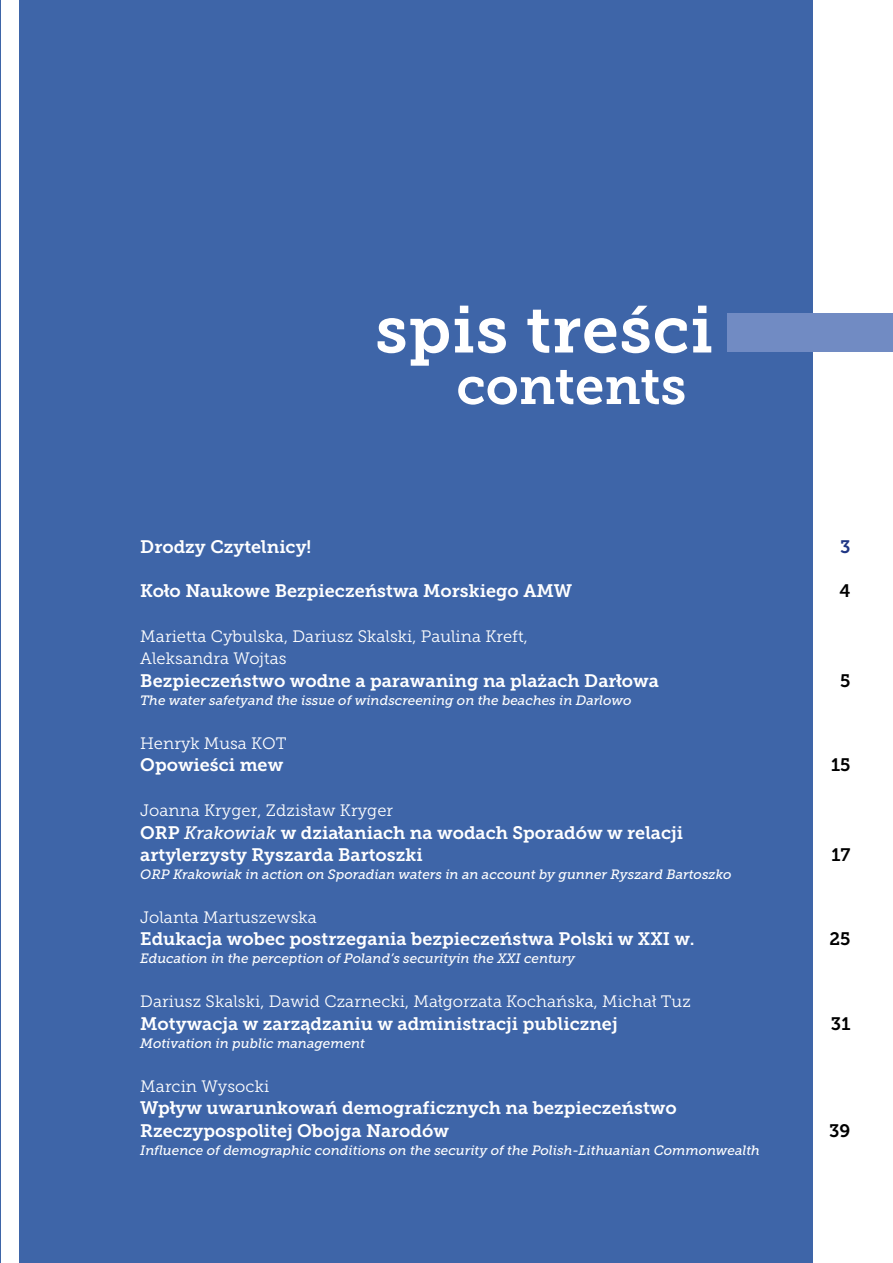
<style>
.page{position:relative;width:893px;height:1263px;background:#fff}
.page>*{position:absolute;margin:0;border:0;box-sizing:border-box;transform-origin:0 0}
.t1{font:66px "Museo Slab 700";letter-spacing:.01em;color:#fff}
.t2{font:52.5px "Museo Slab 700";color:#fff}
.t3{font:18px/22.5px "Museo Slab 700";color:#fff}
.t4{font:18px "Museo Slab 700";color:#000}
.t5{font:18px "Museo Slab 700";color:#1f3684}
.t6{font:16.5px/22.5px "Museo Slab 300";letter-spacing:.005em;color:#fff}
.t7{font:italic 13.5px "Museo Slab 500";color:#fff}
.s1{font-family:"Museo Slab 500";font-style:italic}
</style>
<div class="page">
<div style="left:0;top:0;width:812px;height:1263px;background:#3e65a8"></div>
<div style="left:727px;top:314px;width:166px;height:38px;background:#718bc3"></div>
<div style="left:1px;top:0;width:17px;height:1263px;background:#fff"></div>
<h1 class="t1" style="left:375px;top:292px;width:339px">spis treści</h1>
<h2 class="t2" style="left:456px;top:356px;width:231px">contents</h2>
<p class="t3" style="left:140px;top:536px;width:173px">Drodzy Czytelnicy!</p>
<p class="t5" style="left:840px;top:537px;width:12px">3</p>
<p class="t3" style="left:140px;top:579px;width:433px">Koło Naukowe Bezpieczeństwa Morskiego AMW</p>
<p class="t4" style="left:839px;top:580px;width:13px">4</p>
<p class="t6" style="left:140px;top:625px;width:389px">Marietta Cybulska, Dariusz Skalski, Paulina Kreft,<br>Aleksandra Wojtas</p>
<p class="t3" style="left:140px;top:669px;width:520px">Bezpieczeństwo wodne a parawaning na plażach Darłowa</p>
<p class="t4" style="left:840px;top:670px;width:12px">5</p>
<p class="t7" style="left:140px;top:693px;width:493px">The water safetyand the issue of windscreening on the beaches in Darlowo</p>
<p class="t6" style="left:140px;top:732px;width:148px">Henryk Musa KOT</p>
<p class="t3" style="left:140px;top:754px;width:144px">Opowieści mew</p>
<p class="t4" style="left:831px;top:755px;width:21px">15</p>
<p class="t6" style="left:140px;top:799px;width:254px">Joanna Kryger, Zdzisław Kryger</p>
<p class="t3" style="left:140px;top:821px;width:544px">ORP <span class="s1">Krakowiak</span> w działaniach na wodach Sporadów w relacji artylerzysty Ryszarda Bartoszki</p>
<p class="t4" style="left:831px;top:845px;width:21px">17</p>
<p class="t7" style="left:140px;top:867px;width:593px">ORP Krakowiak in action on Sporadian waters in an account by gunner Ryszard Bartoszko</p>
<p class="t6" style="left:140px;top:906px;width:178px">Jolanta Martuszewska</p>
<p class="t3" style="left:140px;top:928px;width:556px">Edukacja wobec postrzegania bezpieczeństwa Polski w XXI w.</p>
<p class="t4" style="left:829px;top:929px;width:23px">25</p>
<p class="t7" style="left:140px;top:951px;width:436px">Education in the perception of Poland’s securityin the XXI century</p>
<p class="t6" style="left:140px;top:990px;width:552px">Dariusz Skalski, Dawid Czarnecki, Małgorzata Kochańska, Michał Tuz</p>
<p class="t3" style="left:140px;top:1012px;width:479px">Motywacja w zarządzaniu w administracji publicznej</p>
<p class="t4" style="left:831px;top:1013px;width:21px">31</p>
<p class="t7" style="left:140px;top:1036px;width:226px">Motivation in public management</p>
<p class="t6" style="left:140px;top:1075px;width:130px">Marcin Wysocki</p>
<p class="t3" style="left:140px;top:1097px;width:538px">Wpływ uwarunkowań demograficznych na bezpieczeństwo<br>Rzeczypospolitej Obojga Narodów</p>
<p class="t4" style="left:829px;top:1120px;width:23px">39</p>
<p class="t7" style="left:140px;top:1142px;width:621px">Influence of demographic conditions on the security of the Polish-Lithuanian Commonwealth</p>
</div>
